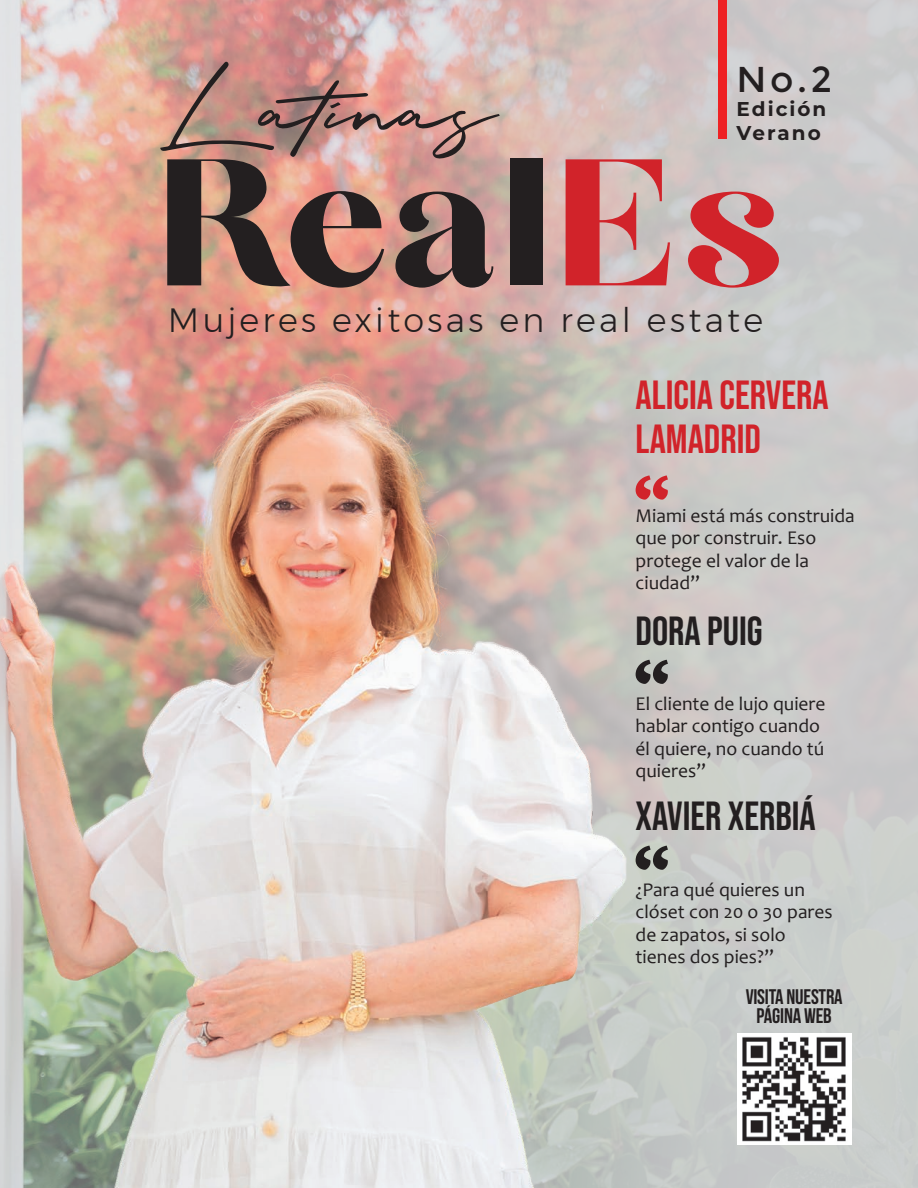
<style>
.page{position:relative;width:918px;height:1188px;background:#fff}
.page>*{position:absolute;margin:0;border:0;box-sizing:border-box;transform-origin:0 0}
.t1{font:40.5px/45px "Bebas Neue";color:#d1232a}
.t2{font:40.5px "Bebas Neue";color:#231f20}
.t3{font:36px "Montserrat";color:#231f20}
.t4{font:300 33.6px "Montserrat";letter-spacing:.1em;color:#231f20}
.t5{font:21px "Bebas Neue";letter-spacing:-.01em;color:#231f20}
.t6{font:700 21px "Bebas Neue";letter-spacing:-.01em;color:#231f20}
.t7{font:700 19.95px/24px "Montserrat";letter-spacing:.1em;color:#231f20}
.t8{font:19.5px/22.5px "Candara";color:#231f20}
</style>
<div class="page">
<div style="left:277px;top:0;width:641px;height:1188px;background:#cbcbca"></div>
<svg style="left:688px;top:192px;width:91px;height:96px"></svg>
<div style="left:719px;top:0;width:8px;height:139px;background:#ee2123"></div>
<img style="left:737px;top:1033px;width:114px;height:111px">
<img style="left:0;top:0;width:669px;height:1188px">
<h2 class="t3" style="left:737px;top:58px;width:97px">No.2</h2>
<p class="t7" style="left:737px;top:95px;width:91px">Edición<br>Verano</p>
<h3 class="t4" style="left:168px;top:294px;width:597px">Mujeres exitosas en real estate</h3>
<h1 class="t1" style="left:636px;top:372px;width:195px">ALICIA CERVERA<br>LAMADRID</h1>
<p class="t8" style="left:636px;top:504px;width:221px">Miami está más construida que por construir. Eso protege el valor de la ciudad”</p>
<h1 class="t2" style="left:636px;top:608px;width:129px">DORA PUIG</h1>
<p class="t8" style="left:636px;top:692px;width:191px">El cliente de lujo quiere hablar contigo cuando él quiere, no cuando tú quieres”</p>
<h1 class="t2" style="left:636px;top:794px;width:182px">XAVIER XERBIÁ</h1>
<p class="t8" style="left:636px;top:878px;width:199px">¿Para qué quieres un clóset con 20 o 30 pares de zapatos, si solo tienes dos pies?”</p>
<p class="t5" style="left:746px;top:985px;width:99px">VISITA NUESTRA</p>
<p class="t6" style="left:757px;top:1005px;width:77px">PÁGINA WEB</p>
</div>
